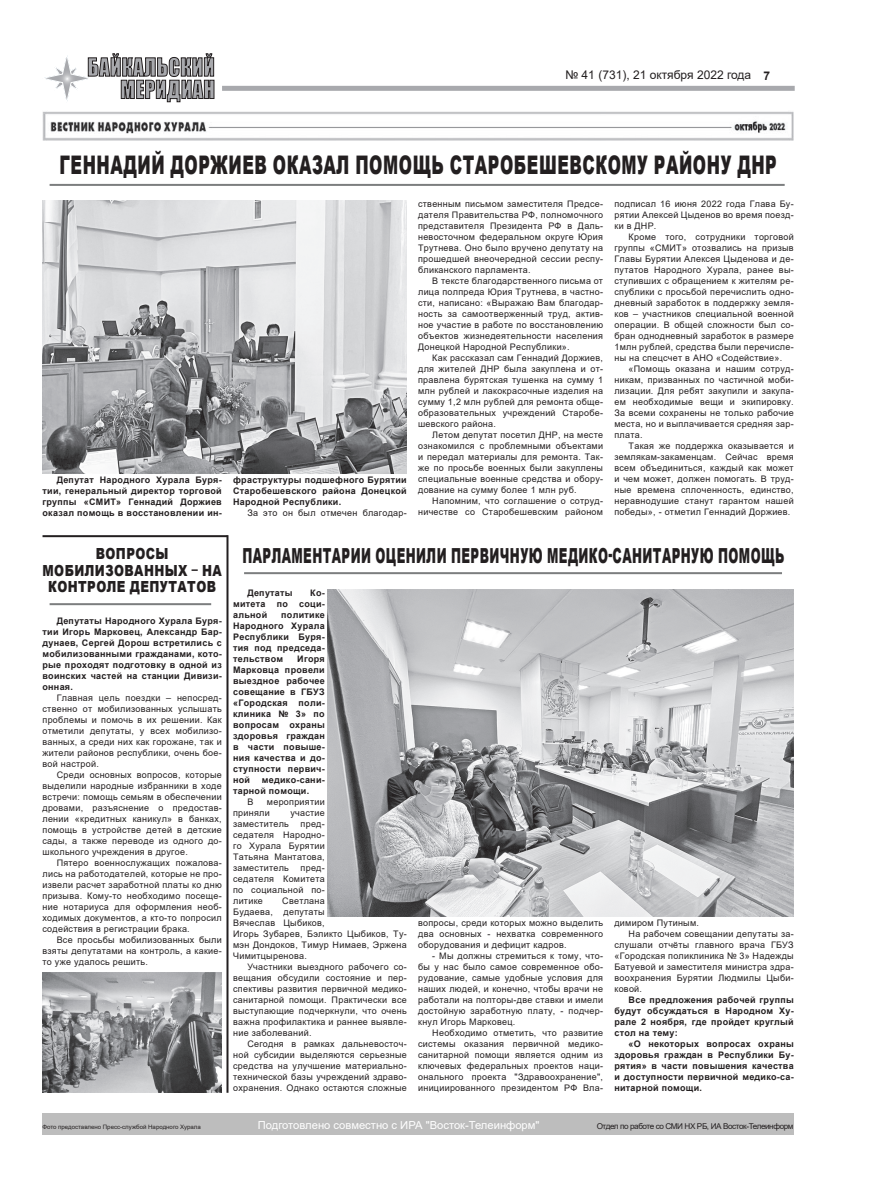
<style>
.page{position:relative;width:893px;height:1191px;background:#fff}
.page>*{position:absolute;margin:0;border:0;box-sizing:border-box;transform-origin:0 0}
.podpis_k_foto{font:900 25.6px "Arial";letter-spacing:.035em;color:#231f20;scale:.62 1}
.podpis_k_foto-2{font:900 20.7px "Arial";letter-spacing:.035em;color:#231f20;scale:.58 1}
.podpis_k_foto-3{font:900 15.3px/16.6px "Arial";letter-spacing:.035em;color:#231f20;text-align:center;scale:.78 1}
.t1{font:12px "Arial";color:#231f20}
.podpis_k_foto-4{font:11px "Arial";color:#fff}
.podpis_k_foto-5{font:9px/11px "Arial";letter-spacing:.03em;color:#231f20;text-align:justify}
.podpis_k_foto-6{font:700 9px/11px "Arial";letter-spacing:.03em;color:#231f20;text-align:justify}
.podpis_k_foto-7{font:8px "Arial";letter-spacing:-.05em;color:#231f20}
.podpis_k_foto-8{font:6px "Arial";color:#231f20}
.s1{font-weight:700}
</style>
<div class="page">
<svg style="left:44px;top:53px;width:170px;height:50px"></svg>
<div style="left:222px;top:86px;width:573px;height:5px;background:#a8a9ad"></div>
<img style="left:43px;top:111px;width:751px;height:30px">
<div style="left:42px;top:1112px;width:752px;height:22px;background:#bdbdbd"></div>
<hr style="left:50px;top:184px;width:735px;height:2px;background:#7c7e7f">
<img style="left:43px;top:201px;width:364px;height:272px">
<img style="left:328px;top:589px;width:466px;height:327px">
<hr style="left:244px;top:572px;width:538px;height:2px;background:#7c7e7f">
<hr style="left:50px;top:603px;width:161px;height:2px;background:#7c7e7f">
<img style="left:43px;top:972px;width:179px;height:120px">
<hr style="left:43px;top:535px;width:184px;height:2px;background:#231f20">
<hr style="left:226px;top:535px;width:2px;height:557px;background:#231f20">
<h3 class="t1" style="left:565px;top:67px;width:206px">№ 41 (731), 21 октября 2022 года <span class="s1">7</span></h3>
<p class="podpis_k_foto" style="left:59px;top:147px;width:1158px">ГЕННАДИЙ ДОРЖИЕВ ОКАЗАЛ ПОМОЩЬ СТАРОБЕШЕВСКОМУ РАЙОНУ ДНР</p>
<p class="podpis_k_foto-5" style="left:614px;top:198px;width:181px">подписал 16 июня 2022 года Глава Бу&shy;рятии Алексей Цыденов во время поезд&shy;ки в ДНР.</p>
<p class="podpis_k_foto-5" style="left:614px;top:231px;width:181px;text-indent:14px">Кроме того, сотрудники торговой группы «СМИТ» отозвались на призыв Главы Бурятии Алексея Цыденова и де&shy;путатов Народного Хурала, ранее вы&shy;ступивших с обращением к жителям ре&shy;спублики с просьбой перечислить одно&shy;дневный заработок в поддержку земля&shy;ков – участников специальной военной операции. В общей сложности был со&shy;бран однодневный заработок в размере 1млн рублей, средства были перечисле&shy;ны на спецсчет в АНО «Содействие».</p>
<p class="podpis_k_foto-5" style="left:614px;top:363px;width:181px;text-indent:14px">«Помощь оказана и нашим сотруд&shy;никам, призванных по частичной моби&shy;лизации. Для ребят закупили и закупа&shy;ем необходимые вещи и экипировку.<br>За всеми сохранены не только рабочие места, но и выплачивается средняя зар&shy;плата.</p>
<p class="podpis_k_foto-5" style="left:614px;top:440px;width:181px;text-indent:14px">Такая же поддержка оказывается и землякам-закаменцам. Сейчас время всем объединиться, каждый как может и чем может, должен помогать. В труд&shy;ные времена сплоченность, единство, неравнодушие станут гарантом нашей победы», - отметил Геннадий Доржиев.</p>
<p class="podpis_k_foto-5" style="left:418px;top:198px;width:186px">ственным письмом заместителя Предсе&shy;дателя Правительства РФ, полномочного представителя Президента РФ в Даль&shy;невосточном федеральном округе Юрия Трутнева. Оно было вручено депутату на прошедшей внеочередной сессии респу&shy;бликанского парламента.</p>
<p class="podpis_k_foto-5" style="left:418px;top:275px;width:186px;text-indent:14px">В тексте благодарственного письма от лица полпреда Юрия Трутнева, в частно&shy;сти, написано: «Выражаю Вам благодар&shy;ность за самоотверженный труд, актив&shy;ное участие в работе по восстановлению объектов жизнедеятельности населения Донецкой Народной Республики».</p>
<p class="podpis_k_foto-5" style="left:418px;top:352px;width:186px;text-indent:14px">Как рассказал сам Геннадий Доржиев, для жителей ДНР была закуплена и от&shy;правлена бурятская тушенка на сумму 1 млн рублей и лакокрасочные изделия на сумму 1,2 млн рублей для ремонта обще&shy;образовательных учреждений Старобе&shy;шевского района.</p>
<p class="podpis_k_foto-5" style="left:418px;top:429px;width:186px;text-indent:14px">Летом депутат посетил ДНР, на месте ознакомился с проблемными объектами и передал материалы для ремонта. Так&shy;же по просьбе военных были закуплены специальные военные средства и обору&shy;дование на сумму более 1 млн руб.</p>
<p class="podpis_k_foto-5" style="left:418px;top:495px;width:186px;text-align:right">Напомним, что соглашение о сотруд&shy;ничестве со Старобешевским районом</p>
<p class="podpis_k_foto-6" style="left:43px;top:474px;width:181px;text-indent:14px">Депутат Народного Хурала Буря&shy;тии, генеральный директор торговой группы «СМИТ» Геннадий Доржиев оказал помощь в восстановлении ин-</p>
<p class="podpis_k_foto-6" style="left:233px;top:474px;width:175px">фраструктуры подшефного Бурятии Старобешевского района Донецкой Народной Республики.</p>
<p class="podpis_k_foto-5" style="left:247px;top:507px;width:161px">За это он был отмечен благодар-</p>
<p class="podpis_k_foto-2" style="left:242px;top:541px;width:936px">ПАРЛАМЕНТАРИИ ОЦЕНИЛИ ПЕРВИЧНУЮ МЕДИКО-САНИТАРНУЮ ПОМОЩЬ</p>
<p class="podpis_k_foto-6" style="left:247px;top:587px;width:47px">Депутаты</p>
<p class="podpis_k_foto-3" style="left:96px;top:545px;width:95px">ВОПРОСЫ</p>
<p class="podpis_k_foto-3" style="left:43px;top:561px;width:231px">МОБИЛИЗОВАННЫХ – НА<br>КОНТРОЛЕ ДЕПУТАТОВ</p>
<p class="podpis_k_foto-6" style="left:43px;top:615px;width:181px;text-indent:14px">Депутаты Народного Хурала Буря&shy;тии Игорь Марковец, Александр Бар&shy;дунаев, Сергей Дорош встретились с мобилизованными гражданами, кото&shy;рые проходят подготовку в одной из воинских частей на станции Дивизи&shy;онная.</p>
<p class="podpis_k_foto-5" style="left:43px;top:692px;width:181px;text-indent:14px">Главная цель поездки – непосред&shy;ственно от мобилизованных услышать проблемы и помочь в их решении. Как отметили депутаты, у всех мобилизо&shy;ванных, а среди них как горожане, так и жители районов республики, очень бое&shy;вой настрой.</p>
<p class="podpis_k_foto-5" style="left:43px;top:769px;width:181px;text-indent:14px">Среди основных вопросов, которые выделили народные избранники в ходе встречи: помощь семьям в обеспечении дровами, разъяснение о предостав&shy;лении «кредитных каникул» в банках, помощь в устройстве детей в детские сады, а также переводе из одного до&shy;школьного учреждения в другое.</p>
<p class="podpis_k_foto-5" style="left:43px;top:857px;width:181px;text-indent:14px">Пятеро военнослужащих пожалова&shy;лись на работодателей, которые не про&shy;извели расчет заработной платы ко дню призыва. Кому-то необходимо посеще&shy;ние нотариуса для оформления необ&shy;ходимых документов, а кто-то попросил содействия в регистрации брака.</p>
<p class="podpis_k_foto-5" style="left:43px;top:934px;width:181px;text-indent:14px">Все просьбы мобилизованных были взяты депутатами на контроль, а какие&shy;то уже удалось решить.</p>
<p class="podpis_k_foto-6" style="left:233px;top:587px;width:93px;text-indent:77px">Ко&shy;митета по соци&shy;альной</p>
<p class="podpis_k_foto-6" style="left:233px;top:609px;width:93px;text-indent:48px">политике Народного Хурала Республики Буря&shy;тия под председа&shy;тельством</p>
<p class="podpis_k_foto-6" style="left:233px;top:653px;width:93px;text-indent:64px">Игоря Марковца провели выездное рабочее совещание в ГБУЗ «Городская поли&shy;клиника № 3» по вопросам охраны здоровья граждан в части повыше&shy;ния качества и до&shy;ступности первич&shy;ной</p>
<p class="podpis_k_foto-6" style="left:233px;top:774px;width:93px;text-indent:29px">медико-сани&shy;тарной помощи.</p>
<p class="podpis_k_foto-5" style="left:247px;top:796px;width:8px">В</p>
<p class="podpis_k_foto-5" style="left:233px;top:796px;width:93px;text-indent:34px">мероприятии приняли</p>
<p class="podpis_k_foto-5" style="left:290px;top:807px;width:36px">участие</p>
<p class="podpis_k_foto-5" style="left:233px;top:818px;width:93px;text-indent:67px">пред&shy;седателя Народно&shy;го Хурала Бурятии Татьяна Мантатова, заместитель</p>
<p class="podpis_k_foto-5" style="left:233px;top:818px;width:57px">заместитель</p>
<p class="podpis_k_foto-5" style="left:233px;top:862px;width:93px;text-indent:67px">пред&shy;седателя Комитета по социальной по&shy;литике</p>
<p class="podpis_k_foto-5" style="left:233px;top:895px;width:175px;text-align:left;text-indent:49px">Светлана<br>Будаева, депутаты<br>Вячеслав Цыбиков,<br>Игорь Зубарев, Бэликто Цыбиков, Ту&shy;мэн Дондоков, Тимур Нимаев, Эржена<br>Чимитцыренова.</p>
<p class="podpis_k_foto-5" style="left:233px;top:961px;width:175px;text-indent:14px">Участники выездного рабочего со&shy;вещания обсудили состояние и пер&shy;спективы развития первичной медико&shy;санитарной помощи. Практически все выступающие подчеркнули, что очень важна профилактика и раннее выявле&shy;ние заболеваний.</p>
<p class="podpis_k_foto-5" style="left:233px;top:1038px;width:175px;text-indent:14px">Сегодня в рамках дальневосточ&shy;ной субсидии выделяются серьезные средства на улучшение материально&shy;технической базы учреждений здраво&shy;охранения. Однако остаются сложные</p>
<p class="podpis_k_foto-5" style="left:614px;top:917px;width:86px">димиром Путиным.</p>
<p class="podpis_k_foto-5" style="left:614px;top:928px;width:181px;text-indent:14px">На рабочем совещании депутаты за&shy;слушали отчёты главного врача ГБУЗ «Городская поликлиника № 3» Надежды Батуевой и заместителя министра здра&shy;воохранения Бурятии Людмилы Цыби&shy;ковой.</p>
<p class="podpis_k_foto-6" style="left:614px;top:994px;width:181px;text-indent:14px">Все предложения рабочей группы будут обсуждаться в Народном Ху&shy;рале 2 ноября, где пройдет круглый стол на тему:</p>
<p class="podpis_k_foto-6" style="left:614px;top:1038px;width:181px;text-indent:14px">«О некоторых вопросах охраны здоровья граждан в Республики Бу&shy;рятия» в части повышения качества и доступности первичной медико-са&shy;нитарной помощи.</p>
<p class="podpis_k_foto-5" style="left:418px;top:917px;width:186px">вопросы, среди которых можно выделить два основных - нехватка современного оборудования и дефицит кадров.</p>
<p class="podpis_k_foto-5" style="left:418px;top:950px;width:186px;text-indent:14px">- Мы должны стремиться к тому, что&shy;бы у нас было самое современное обо&shy;рудование, самые удобные условия для наших людей, и конечно, чтобы врачи не работали на полторы-две ставки и имели достойную заработную плату, - подчер&shy;кнул Игорь Марковец.</p>
<p class="podpis_k_foto-5" style="left:418px;top:1027px;width:186px;text-indent:14px">Необходимо отметить, что развитие системы оказания первичной медико&shy;санитарной помощи является одним из ключевых федеральных проектов наци&shy;онального проекта "Здравоохранение", инициированного президентом РФ Вла-</p>
<p class="podpis_k_foto-8" style="left:42px;top:1122px;width:160px">Фото предоставлено Пресс-службой Народного Хурала</p>
<p class="podpis_k_foto-4" style="left:258px;top:1117px;width:283px">Подготовлено совместно с ИРА "Восток-Телеинформ"</p>
<p class="podpis_k_foto-7" style="left:597px;top:1120px;width:198px">Отдел по работе со СМИ НХ РБ, ИА Восток-Телеинформ</p>
</div>
